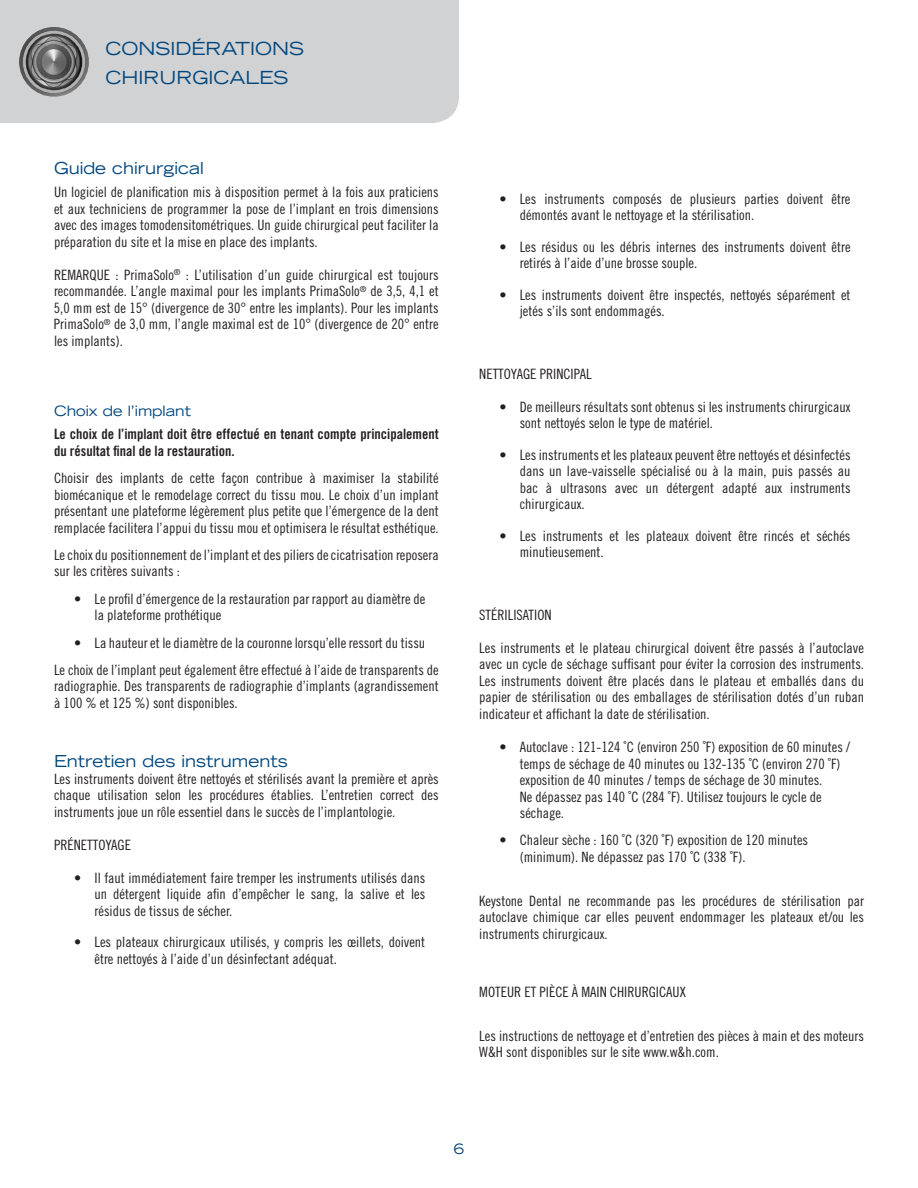
<style>
.page{position:relative;width:918px;height:1188px;background:#fff}
.page>*{position:absolute;margin:0;border:0;box-sizing:border-box;transform-origin:0 0}
.t1{font:expanded 18px/28.5px "Trade Gothic LT Std";color:#00467e}
.t2{font:expanded 16.5px "Trade Gothic LT Std";color:#00467e}
.t3{font:14.25px/16.5px "Trade Gothic LT Std Cn 18";color:#231f20}
.t4{font:14.25px/16.5px "Trade Gothic LT Std Bd Cn 20";color:#231f20}
.t5{font:expanded 14.25px "Trade Gothic LT Std";color:#00467e}
</style>
<div class="page">
<div style="left:0;top:0;width:459px;height:123px;background:#d1d2d4"></div>
<img style="left:19px;top:27px;width:70px;height:70px;border-radius:35px">
<p class="t1" style="left:105px;top:34px;width:200px">CONSIDÉRATIONS<br>CHIRURGICALES</p>
<p class="t2" style="left:54px;top:157px;width:151px">Guide chirurgical</p>
<p class="t3" style="left:54px;top:184px;width:386px;text-align:justify">Un logiciel de planification mis à disposition permet à la fois aux praticiens et aux techniciens de programmer la pose de l’implant en trois dimensions avec des images tomodensitométriques. Un guide chirurgical peut faciliter la préparation du site et la mise en place des implants.</p>
<p class="t3" style="left:54px;top:266px;width:386px;text-align:justify">REMARQUE : PrimaSolo<sup>®</sup> : L’utilisation d’un guide chirurgical est toujours recommandée. L’angle maximal pour les implants PrimaSolo<sup>®</sup> de 3,5, 4,1 et 5,0 mm est de 15° (divergence de 30° entre les implants). Pour les implants PrimaSolo<sup>®</sup> de 3,0 mm, l’angle maximal est de 10° (divergence de 20° entre les implants).</p>
<p class="t5" style="left:54px;top:401px;width:139px">Choix de l’implant</p>
<p class="t4" style="left:54px;top:426px;width:386px">Le choix de l’implant doit être effectué en tenant compte principalement du résultat final de la restauration.</p>
<p class="t3" style="left:54px;top:470px;width:386px;text-align:justify">Choisir des implants de cette façon contribue à maximiser la stabilité biomécanique et le remodelage correct du tissu mou. Le choix d’un implant présentant une plateforme légèrement plus petite que l’émergence de la dent remplacée facilitera l’appui du tissu mou et optimisera le résultat esthétique.</p>
<p class="t3" style="left:54px;top:546px;width:386px">Le choix du positionnement de l’implant et des piliers de cicatrisation reposera sur les critères suivants :</p>
<p class="t3" style="left:95px;top:590px;width:332px;text-indent:-20px">• Le profil d’émergence de la restauration par rapport au diamètre de la plateforme prothétique</p>
<p class="t3" style="left:54px;top:629px;width:386px;line-height:27.3px;text-align:center">• La hauteur et le diamètre de la couronne lorsqu’elle ressort du tissu<br>Le choix de l’implant peut également être effectué à l’aide de transparents de</p>
<p class="t3" style="left:54px;top:678px;width:386px">radiographie. Des transparents de radiographie d’implants (agrandissement à 100 % et 125 %) sont disponibles.</p>
<p class="t2" style="left:54px;top:751px;width:235px">Entretien des instruments</p>
<p class="t3" style="left:54px;top:770px;width:386px;text-align:justify">Les instruments doivent être nettoyés et stérilisés avant la première et après chaque utilisation selon les procédures établies. L’entretien correct des instruments joue un rôle essentiel dans le succès de l’implantologie.</p>
<p class="t3" style="left:54px;top:836px;width:79px">PRÉNETTOYAGE</p>
<p class="t3" style="left:95px;top:869px;width:332px;text-align:justify;text-indent:-20px">• Il faut immédiatement faire tremper les instruments utilisés dans un détergent liquide afin d’empêcher le sang, la salive et les résidus de tissus de sécher.</p>
<p class="t3" style="left:95px;top:934px;width:332px;text-indent:-20px">• Les plateaux chirurgicaux utilisés, y compris les œillets, doivent être nettoyés à l’aide d’un désinfectant adéquat.</p>
<p class="t3" style="left:520px;top:190px;width:332px;text-indent:-20px">• Les instruments composés de plusieurs parties doivent être démontés avant le nettoyage et la stérilisation.</p>
<p class="t3" style="left:520px;top:238px;width:332px;text-indent:-20px">• Les résidus ou les débris internes des instruments doivent être retirés à l’aide d’une brosse souple.</p>
<p class="t3" style="left:520px;top:286px;width:332px;text-indent:-20px">• Les instruments doivent être inspectés, nettoyés séparément et jetés s’ils sont endommagés.</p>
<p class="t3" style="left:479px;top:365px;width:114px">NETTOYAGE PRINCIPAL</p>
<p class="t3" style="left:520px;top:398px;width:332px;text-indent:-20px">• De meilleurs résultats sont obtenus si les instruments chirurgicaux sont nettoyés selon le type de matériel.</p>
<p class="t3" style="left:520px;top:446px;width:332px;text-align:justify;text-indent:-20px">• Les instruments et les plateaux peuvent être nettoyés et désinfectés dans un lave-vaisselle spécialisé ou à la main, puis passés au bac à ultrasons avec un détergent adapté aux instruments chirurgicaux.</p>
<p class="t3" style="left:520px;top:527px;width:332px;text-indent:-20px">• Les instruments et les plateaux doivent être rincés et séchés minutieusement.</p>
<p class="t3" style="left:479px;top:606px;width:74px">STÉRILISATION</p>
<p class="t3" style="left:479px;top:639px;width:386px;text-align:justify">Les instruments et le plateau chirurgical doivent être passés à l’autoclave avec un cycle de séchage suffisant pour éviter la corrosion des instruments.<br>Les instruments doivent être placés dans le plateau et emballés dans du papier de stérilisation ou des emballages de stérilisation dotés d’un ruban indicateur et affichant la date de stérilisation.</p>
<p class="t3" style="left:520px;top:739px;width:332px;text-indent:-20px">• Autoclave : 121-124 ˚C (environ 250 ˚F) exposition de 60 minutes / temps de séchage de 40 minutes ou 132-135 ˚C (environ 270 ˚F) exposition de 40 minutes / temps de séchage de 30 minutes.<br>Ne dépassez pas 140 ˚C (284 ˚F). Utilisez toujours le cycle de séchage.</p>
<p class="t3" style="left:520px;top:832px;width:290px;text-indent:-20px">• Chaleur sèche : 160 ˚C (320 ˚F) exposition de 120 minutes (minimum). Ne dépassez pas 170 ˚C (338 ˚F).</p>
<p class="t3" style="left:479px;top:892px;width:386px;text-align:justify">Keystone Dental ne recommande pas les procédures de stérilisation par autoclave chimique car elles peuvent endommager les plateaux et/ou les instruments chirurgicaux.</p>
<p class="t3" style="left:479px;top:984px;width:208px">MOTEUR ET PIÈCE À MAIN CHIRURGICAUX</p>
<p class="t3" style="left:479px;top:1027px;width:386px">Les instructions de nettoyage et d’entretien des pièces à main et des moteurs<br>W&amp;H sont disponibles sur le site www.w&amp;h.com.</p>
<p class="t5" style="left:454px;top:1140px;width:12px">6</p>
</div>
